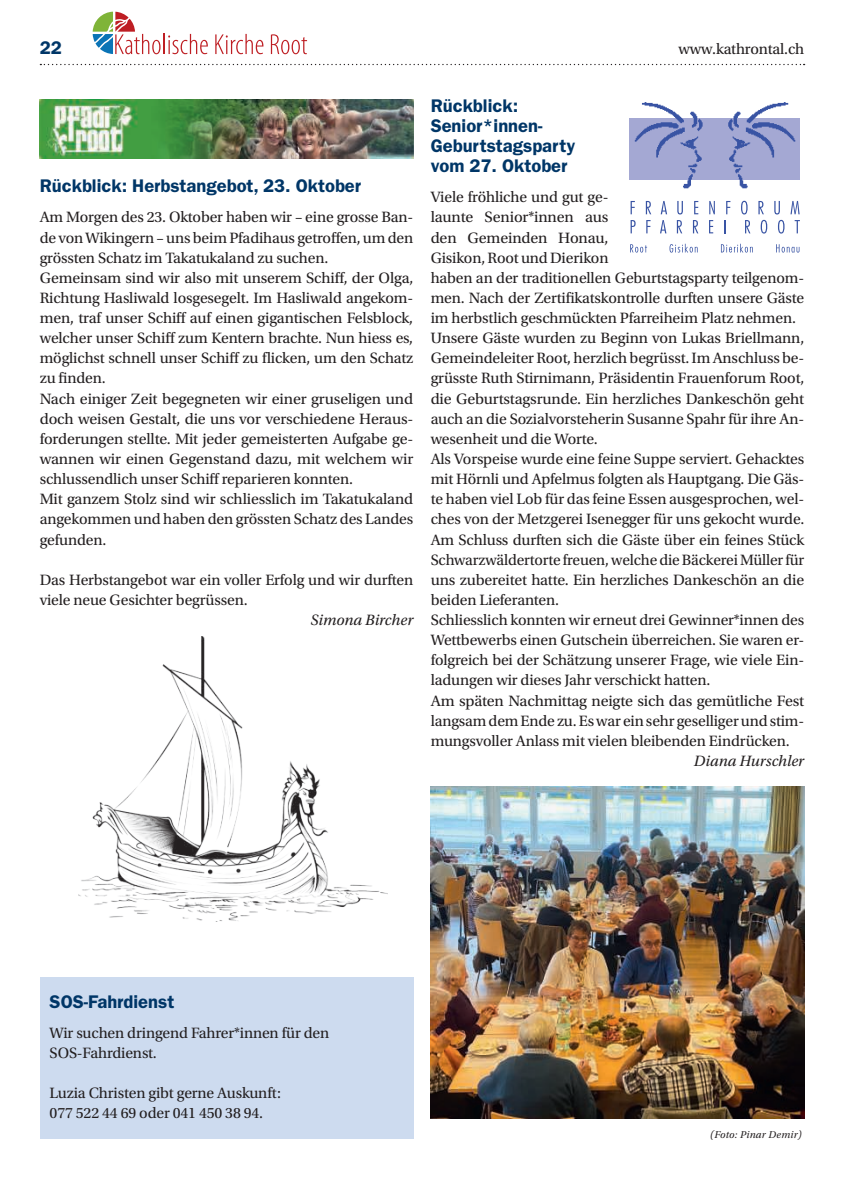
<style>
.page{position:relative;width:844px;height:1191px;background:#fff}
.page>*{position:absolute;margin:0;border:0;box-sizing:border-box;transform-origin:0 0}
.t1{font:600 18.38px/20.1px "ITC Franklin Gothic Std";color:#003667}
.t2{font:15.75px/20.1px "Utopia Std";letter-spacing:-.01em;color:#231f20}
.t3{font:italic 15.75px "Utopia Std";color:#231f20}
.t4{font:italic 10.5px "Utopia Std";letter-spacing:.02em;color:#231f20}
</style>
<div class="page">
<svg style="left:40px;top:64px;width:764px;height:1px"></svg>
<svg style="left:93px;top:12px;width:67px;height:42px"></svg>
<hr style="left:163px;top:34px;width:2px;height:20px;background:#be1e23">
<svg style="left:168px;top:34px;width:40px;height:20px"></svg>
<svg style="left:215px;top:34px;width:48px;height:20px"></svg>
<svg style="left:271px;top:34px;width:36px;height:20px"></svg>
<img style="left:40px;top:99px;width:373px;height:60px">
<img style="left:629px;top:102px;width:171px;height:87px">
<svg style="left:630px;top:201px;width:4px;height:13px"></svg>
<svg style="left:645px;top:201px;width:6px;height:13px"></svg>
<svg style="left:660px;top:201px;width:7px;height:13px"></svg>
<svg style="left:677px;top:201px;width:5px;height:13px"></svg>
<svg style="left:694px;top:201px;width:4px;height:13px"></svg>
<svg style="left:709px;top:201px;width:5px;height:13px"></svg>
<svg style="left:726px;top:201px;width:4px;height:13px"></svg>
<svg style="left:741px;top:201px;width:6px;height:13px"></svg>
<svg style="left:758px;top:201px;width:5px;height:13px"></svg>
<svg style="left:774px;top:201px;width:5px;height:13px"></svg>
<svg style="left:790px;top:201px;width:9px;height:13px"></svg>
<svg style="left:630px;top:220px;width:5px;height:13px"></svg>
<svg style="left:646px;top:220px;width:4px;height:13px"></svg>
<svg style="left:660px;top:220px;width:6px;height:13px"></svg>
<svg style="left:676px;top:220px;width:6px;height:13px"></svg>
<svg style="left:692px;top:220px;width:6px;height:13px"></svg>
<svg style="left:709px;top:220px;width:4px;height:13px"></svg>
<svg style="left:724px;top:220px;width:1px;height:13px"></svg>
<svg style="left:745px;top:220px;width:5px;height:13px"></svg>
<svg style="left:760px;top:220px;width:7px;height:13px"></svg>
<svg style="left:778px;top:220px;width:6px;height:13px"></svg>
<svg style="left:794px;top:220px;width:5px;height:13px"></svg>
<svg style="left:630px;top:244px;width:17px;height:8px"></svg>
<svg style="left:669px;top:244px;width:28px;height:8px"></svg>
<svg style="left:720px;top:244px;width:32px;height:8px"></svg>
<svg style="left:776px;top:244px;width:23px;height:8px"></svg>
<img style="left:430px;top:786px;width:374px;height:332px">
<div style="left:40px;top:977px;width:373px;height:161px;background:#cddbef"></div>
<img style="left:78px;top:636px;width:309px;height:285px">
<p class="t1" style="left:40px;top:38px;width:24px">22</p>
<p class="t2" style="left:678px;top:39px;width:127px">www.kathrontal.ch</p>
<p class="t1" style="left:40px;top:176px;width:323px">Rückblick: Herbstangebot, 23. Oktober</p>
<p class="t2" style="left:40px;top:207px;width:375px">Am Morgen des 23. Oktober haben wir – eine grosse Ban&shy;de von Wikingern – uns beim Pfadihaus getroffen, um den grössten Schatz im Takatukaland zu suchen.<br>Gemeinsam sind wir also mit unserem Schiff, der Olga, Richtung Hasliwald losgesegelt. Im Hasliwald angekom&shy;men, traf unser Schiff auf einen gigantischen Felsblock, welcher unser Schiff zum Kentern brachte. Nun hiess es, möglichst schnell unser Schiff zu flicken, um den Schatz zu finden.<br>Nach einiger Zeit begegneten wir einer gruseligen und doch weisen Gestalt, die uns vor verschiedene Heraus&shy;forderungen stellte. Mit jeder gemeisterten Aufgabe ge&shy;wannen wir einen Gegenstand dazu, mit welchem wir schlussendlich unser Schiff reparieren konnten.<br>Mit ganzem Stolz sind wir schliesslich im Takatukaland angekommen und haben den grössten Schatz des Landes gefunden.</p>
<p class="t2" style="left:40px;top:570px;width:375px">Das Herbstangebot war ein voller Erfolg und wir durften viele neue Gesichter begrüssen.</p>
<p class="t3" style="left:310px;top:611px;width:104px">Simona Bircher</p>
<p class="t1" style="left:430px;top:95px;width:146px">Rückblick:<br>Senior*innen-<br>Geburtstagsparty vom 27. Oktober</p>
<p class="t2" style="left:430px;top:187px;width:375px">Viele fröhliche und gut ge-<br>launte Senior*innen aus<br>den Gemeinden Honau,<br>Gisikon, Root und Dierikon<br>haben an der traditionellen Geburtstagsparty teilgenom&shy;men. Nach der Zertifikatskontrolle durften unsere Gäste im herbstlich geschmückten Pfarreiheim Platz nehmen.<br>Unsere Gäste wurden zu Beginn von Lukas Briellmann, Gemeindeleiter Root, herzlich begrüsst. Im Anschluss be&shy;grüsste Ruth Stirnimann, Präsidentin Frauenforum Root, die Geburtstagsrunde. Ein herzliches Dankeschön geht auch an die Sozialvorsteherin Susanne Spahr für ihre An&shy;wesenheit und die Worte.<br>Als Vorspeise wurde eine feine Suppe serviert. Gehacktes mit Hörnli und Apfelmus folgten als Hauptgang. Die Gäs&shy;te haben viel Lob für das feine Essen ausgesprochen, wel&shy;ches von der Metzgerei Isenegger für uns gekocht wurde.<br>Am Schluss durften sich die Gäste über ein feines Stück Schwarzwäldertorte freuen, welche die Bäckerei Müller für uns zubereitet hatte. Ein herzliches Dankeschön an die beiden Lieferanten.<br>Schliesslich konnten wir erneut drei Gewinner*innen des Wettbewerbs einen Gutschein überreichen. Sie waren er&shy;folgreich bei der Schätzung unserer Frage, wie viele Ein&shy;ladungen wir dieses Jahr verschickt hatten.<br>Am späten Nachmittag neigte sich das gemütliche Fest langsam dem Ende zu. Es war ein sehr geselliger und stim&shy;mungsvoller Anlass mit vielen bleibenden Eindrücken.</p>
<p class="t3" style="left:693px;top:752px;width:112px">Diana Hurschler</p>
<p class="t1" style="left:50px;top:991px;width:126px">SOS-Fahrdienst</p>
<p class="t2" style="left:50px;top:1022px;width:281px">Wir suchen dringend Fahrer*innen für den<br>SOS-Fahrdienst.</p>
<p class="t2" style="left:50px;top:1083px;width:233px">Luzia Christen gibt gerne Auskunft:<br>077 522 44 69 oder 041 450 38 94.</p>
<p class="t4" style="left:710px;top:1129px;width:93px">(Foto: Pinar Demir)</p>
</div>
